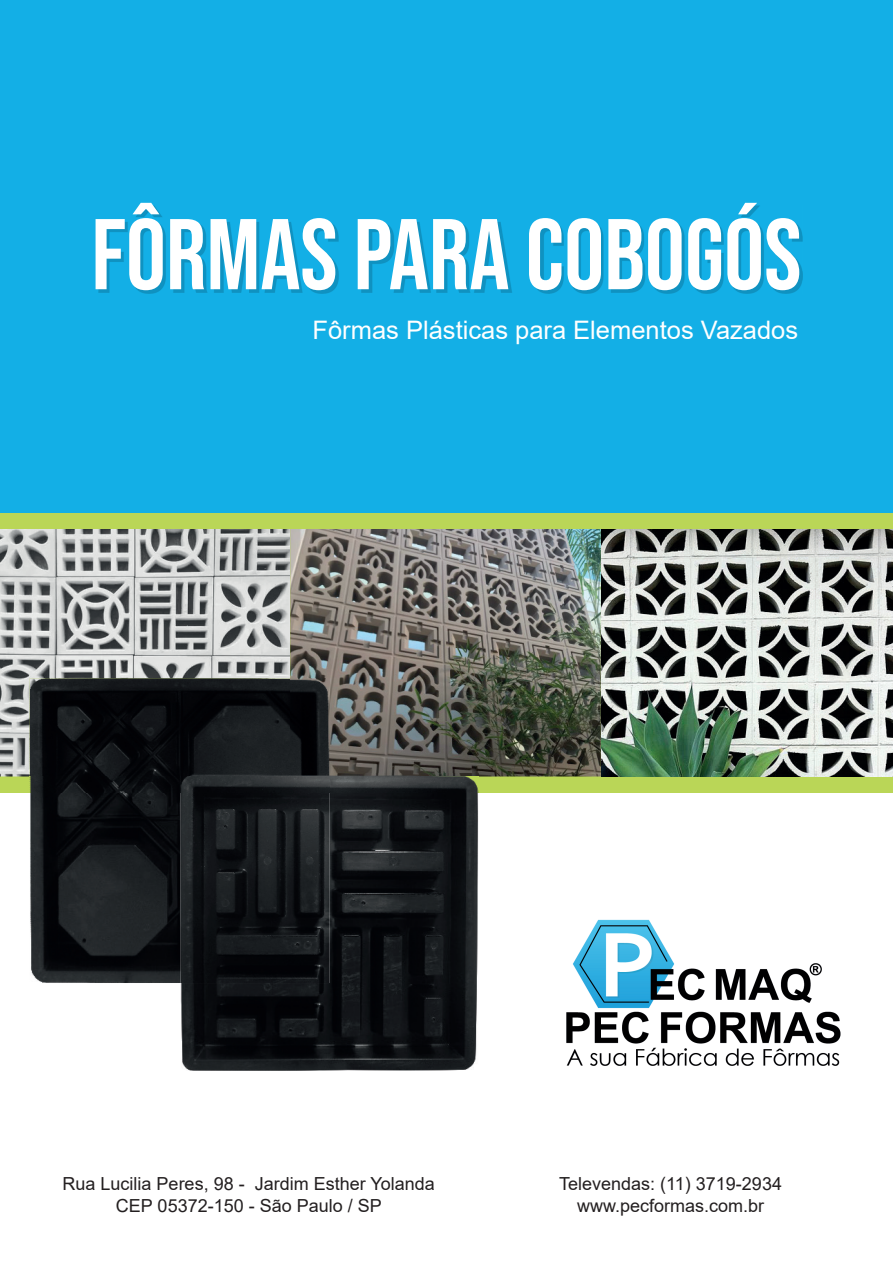
<style>
.page{position:relative;width:893px;height:1263px;background:#fff}
.page>*{position:absolute;margin:0;border:0;box-sizing:border-box;transform-origin:0 0}
.t1{font:100.2px "Bebas Neue";color:#fff}
.t2{font:25.5px "Arial";color:#fff}
.t3{font:18px/21.6px "Arial";color:#231f20;text-align:center}
</style>
<div class="page">
<div style="left:0;top:0;width:893px;height:723px;background:#13afe6"></div>
<img style="left:0;top:529px;width:290px;height:247px">
<img style="left:290px;top:529px;width:311px;height:247px">
<svg style="left:601px;top:529px;width:292px;height:247px;background:#818882"></svg>
<div style="left:0;top:513px;width:893px;height:16px;background:#bad657"></div>
<div style="left:0;top:777px;width:893px;height:15px;background:#bad657"></div>
<img style="left:99px;top:206px;width:703px;height:87px">
<img style="left:566px;top:919px;width:275px;height:147px">
<img style="left:30px;top:776px;width:151px;height:207px">
<img style="left:30px;top:678px;width:260px;height:98px">
<img style="left:290px;top:678px;width:39px;height:96px">
<img style="left:30px;top:777px;width:151px;height:15px">
<img style="left:181px;top:792px;width:297px;height:279px">
<img style="left:329px;top:774px;width:149px;height:18px">
<img style="left:181px;top:774px;width:148px;height:209px">
<h1 class="t1" style="left:91px;top:198px;width:711px">FÔRMAS PARA COBOGÓS</h1>
<h2 class="t2" style="left:313px;top:312px;width:487px">Fôrmas Plásticas para Elementos Vazados</h2>
<p class="t3" style="left:63px;top:1173px;width:374px">Rua Lucilia Peres, 98 - Jardim Esther Yolanda<br>CEP 05372-150 - São Paulo / SP</p>
<p class="t3" style="left:559px;top:1173px;width:224px">Televendas: (11) 3719-2934 www.pecformas.com.br</p>
</div>
